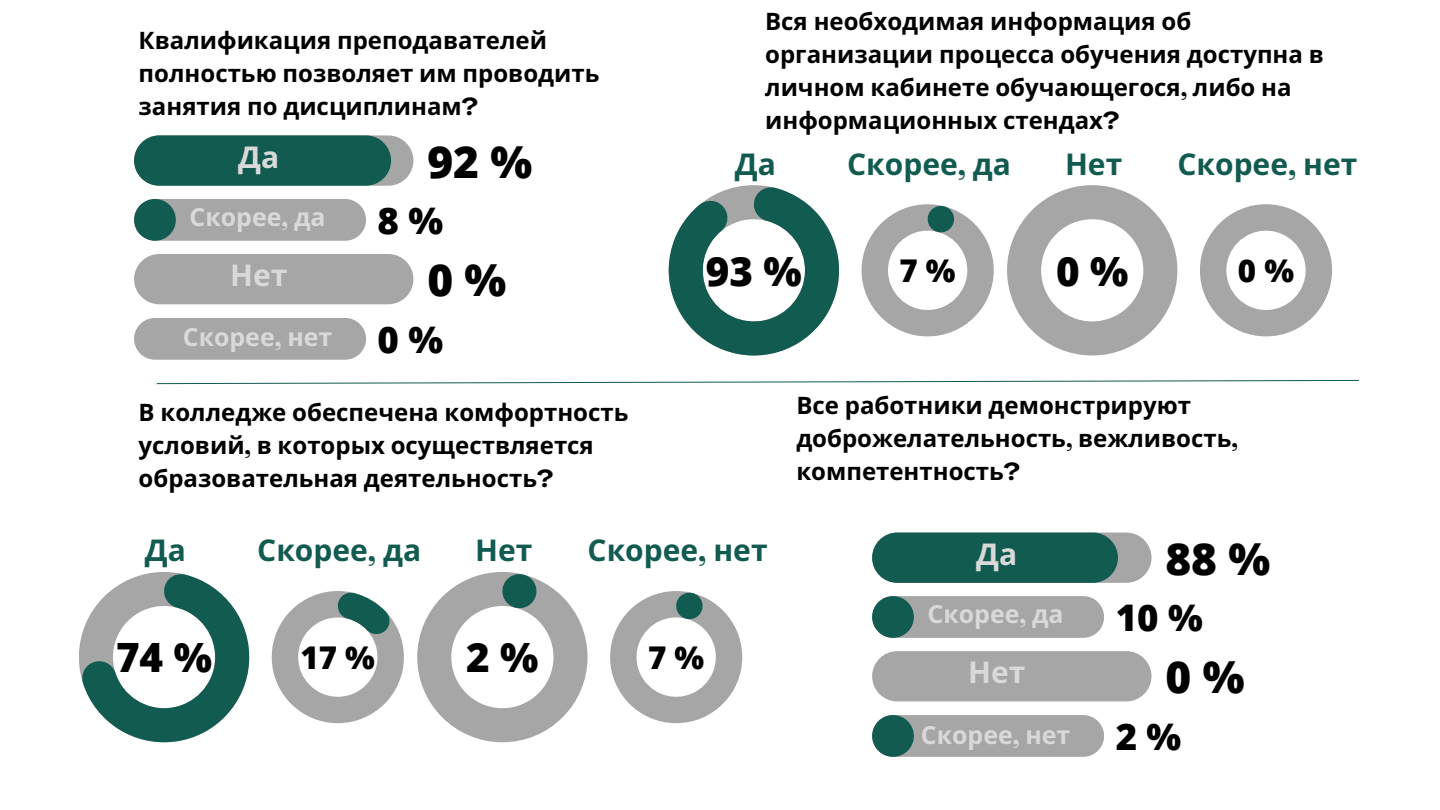
<style>
.page{position:relative;width:1440px;height:810px;background:#fff}
.page>*{position:absolute;margin:0;border:0;box-sizing:border-box;transform-origin:0 0}
.t1{font:800 44.1px "Open Sans";color:#000}
.t2{font:800 40.4px "Open Sans";color:#000}
.t3{font:800 36.7px "Open Sans";color:#000}
.t4{font:800 31.3px "Open Sans";color:#000}
.t5{font:700 30px "Noto Sans";color:#125b50}
.t6{font:700 30px "Noto Sans";color:#d9d9d9}
.t7{font:700 24.9px "Noto Sans";color:#d9d9d9}
.t8{font:700 24px/33px "Noto Sans";color:#000}
.s1{font-family:"Agrandir";font-stretch:expanded}
</style>
<div class="page">
<svg style="left:156px;top:380px;width:1204px;height:4px"></svg>
<svg style="left:79px;top:572px;width:170px;height:170px"></svg>
<svg style="left:272px;top:591px;width:132px;height:132px"></svg>
<svg style="left:417px;top:572px;width:171px;height:170px"></svg>
<svg style="left:610px;top:591px;width:132px;height:132px"></svg>
<div style="left:872px;top:533px;width:279px;height:50px;background:#a6a6a6;border-radius:25px"></div>
<div style="left:872px;top:533px;width:246px;height:50px;background:#125b50;border-radius:25px"></div>
<div style="left:872px;top:596px;width:232px;height:42px;background:#a6a6a6;border-radius:21px"></div>
<div style="left:872px;top:596px;width:42px;height:42px;background:#125b50;border-radius:50%"></div>
<div style="left:872px;top:715px;width:232px;height:42px;background:#a6a6a6;border-radius:21px"></div>
<div style="left:872px;top:715px;width:42px;height:42px;background:#125b50;border-radius:50%"></div>
<div style="left:872px;top:651px;width:279px;height:50px;background:#a6a6a6;border-radius:25px"></div>
<div style="left:134px;top:135px;width:279px;height:51px;background:#a6a6a6;border-radius:25px"></div>
<div style="left:134px;top:135px;width:257px;height:51px;background:#125b50;border-radius:25px"></div>
<div style="left:134px;top:199px;width:232px;height:42px;background:#a6a6a6;border-radius:21px"></div>
<div style="left:134px;top:199px;width:42px;height:42px;background:#125b50;border-radius:50%"></div>
<div style="left:134px;top:318px;width:232px;height:42px;background:#a6a6a6;border-radius:21px"></div>
<div style="left:134px;top:254px;width:279px;height:50px;background:#a6a6a6;border-radius:25px"></div>
<svg style="left:669px;top:185px;width:170px;height:170px"></svg>
<svg style="left:862px;top:204px;width:132px;height:132px"></svg>
<svg style="left:1007px;top:185px;width:170px;height:170px"></svg>
<svg style="left:1200px;top:204px;width:132px;height:132px"></svg>
<p class="t8" style="left:139px;top:23px;width:462px">Квалификация преподавателей полностью позволяет им проводить занятия по дисциплинам<span class="s1">?</span></p>
<p class="t6" style="left:238px;top:136px;width:43px">Да</p>
<p class="t1" style="left:427px;top:131px;width:106px">92 %</p>
<p class="t7" style="left:190px;top:199px;width:138px">Скорее<span class="s1">,</span> да</p>
<p class="t3" style="left:378px;top:195px;width:67px">8 %</p>
<p class="t8" style="left:765px;top:5px;width:560px">Вся необходимая информация об организации процесса обучения доступна в личном кабинете обучающегося<span class="s1">,</span> либо на информационных стендах<span class="s1">?</span></p>
<p class="t5" style="left:735px;top:143px;width:43px">Да</p>
<p class="t5" style="left:847px;top:143px;width:165px">Скорее<span class="s1">,</span> да</p>
<p class="t5" style="left:1065px;top:143px;width:59px">Нет</p>
<p class="t5" style="left:1177px;top:143px;width:181px">Скорее<span class="s1">,</span> нет</p>
<p class="t6" style="left:230px;top:254px;width:59px">Нет</p>
<p class="t1" style="left:427px;top:249px;width:81px">0 %</p>
<p class="t2" style="left:706px;top:243px;width:97px">93 %</p>
<p class="t4" style="left:900px;top:249px;width:58px">7 %</p>
<p class="t7" style="left:183px;top:320px;width:151px">Скорее<span class="s1">,</span> нет</p>
<p class="t3" style="left:378px;top:314px;width:67px">0 %</p>
<p class="t2" style="left:1056px;top:243px;width:74px">0 %</p>
<p class="t4" style="left:1238px;top:249px;width:58px">0 %</p>
<p class="t8" style="left:139px;top:396px;width:491px">В колледже обеспечена комфортность условий<span class="s1">,</span> в которых осуществляется образовательная деятельность<span class="s1">?</span></p>
<p class="t8" style="left:796px;top:388px;width:443px">Все работники демонстрируют доброжелательность<span class="s1">,</span> вежливость<span class="s1">, </span>компетентность<span class="s1">?</span></p>
<p class="t5" style="left:145px;top:529px;width:43px">Да</p>
<p class="t5" style="left:257px;top:529px;width:165px">Скорее<span class="s1">,</span> да</p>
<p class="t2" style="left:116px;top:629px;width:97px">74 %</p>
<p class="t4" style="left:301px;top:636px;width:76px">17 %</p>
<p class="t5" style="left:475px;top:529px;width:59px">Нет</p>
<p class="t5" style="left:588px;top:529px;width:181px">Скорее<span class="s1">,</span> нет</p>
<p class="t6" style="left:976px;top:533px;width:43px">Да</p>
<p class="t1" style="left:1165px;top:528px;width:106px">88 %</p>
<p class="t7" style="left:928px;top:596px;width:138px">Скорее<span class="s1">,</span> да</p>
<p class="t3" style="left:1116px;top:592px;width:89px">10 %</p>
<p class="t2" style="left:466px;top:629px;width:74px">2 %</p>
<p class="t4" style="left:648px;top:636px;width:58px">7 %</p>
<p class="t6" style="left:968px;top:651px;width:59px">Нет</p>
<p class="t1" style="left:1165px;top:646px;width:81px">0 %</p>
<p class="t7" style="left:921px;top:717px;width:151px">Скорее<span class="s1">,</span> нет</p>
<p class="t3" style="left:1116px;top:711px;width:67px">2 %</p>
</div>
